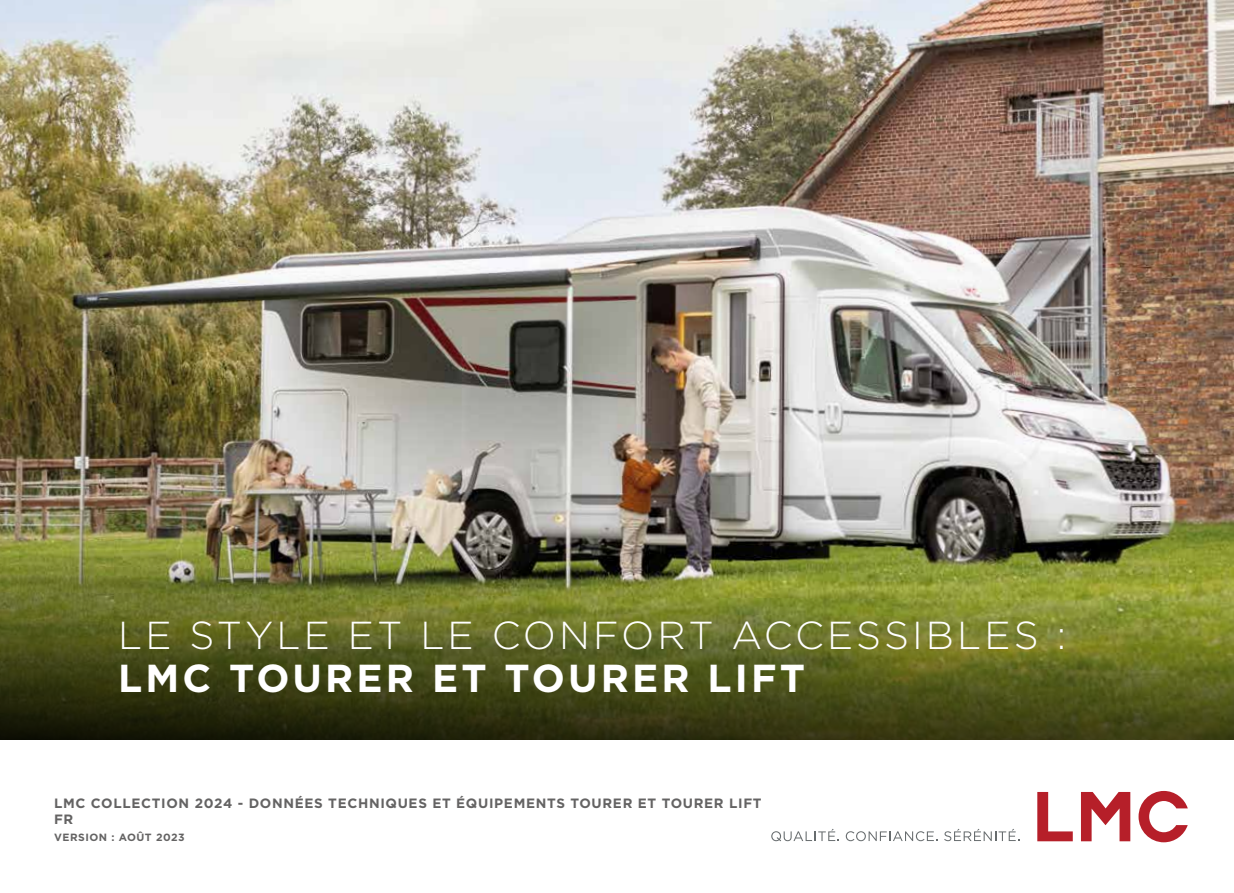
<style>
.page{position:relative;width:1234px;height:893px;background:#fff}
.page>*{position:absolute;margin:0;border:0;box-sizing:border-box;transform-origin:0 0}
.t1{font:300 39px "Gotham";letter-spacing:.08em;color:#fff}
.t2{font:700 39px "Gotham";letter-spacing:.08em;color:#fff}
.t3{font:700 13.5px/16.2px "Gotham";letter-spacing:.05em;color:#646363}
.t4{font:700 10.5px "Gotham";letter-spacing:.05em;color:#646363}
</style>
<div class="page">
<img style="left:0;top:0;width:1233px;height:495px">
<img style="left:0;top:495px;width:1233px;height:245px">
<svg style="left:1037px;top:792px;width:92px;height:49px"></svg>
<svg style="left:1138px;top:791px;width:49px;height:51px"></svg>
<svg style="left:771px;top:829px;width:67px;height:12px"></svg>
<svg style="left:845px;top:831px;width:92px;height:10px"></svg>
<svg style="left:944px;top:829px;width:72px;height:12px"></svg>
<h1 class="t1" style="left:118px;top:610px;width:949px">LE STYLE ET LE CONFORT ACCESSIBLES :</h1>
<h1 class="t2" style="left:118px;top:653px;width:688px">LMC TOURER ET TOURER LIFT</h1>
<p class="t3" style="left:54px;top:795px;width:709px">LMC COLLECTION 2024 - DONNÉES TECHNIQUES ET ÉQUIPEMENTS TOURER ET TOURER LIFT<br>FR</p>
<p class="t4" style="left:54px;top:830px;width:132px">VERSION : AOÛT 2023</p>
</div>
